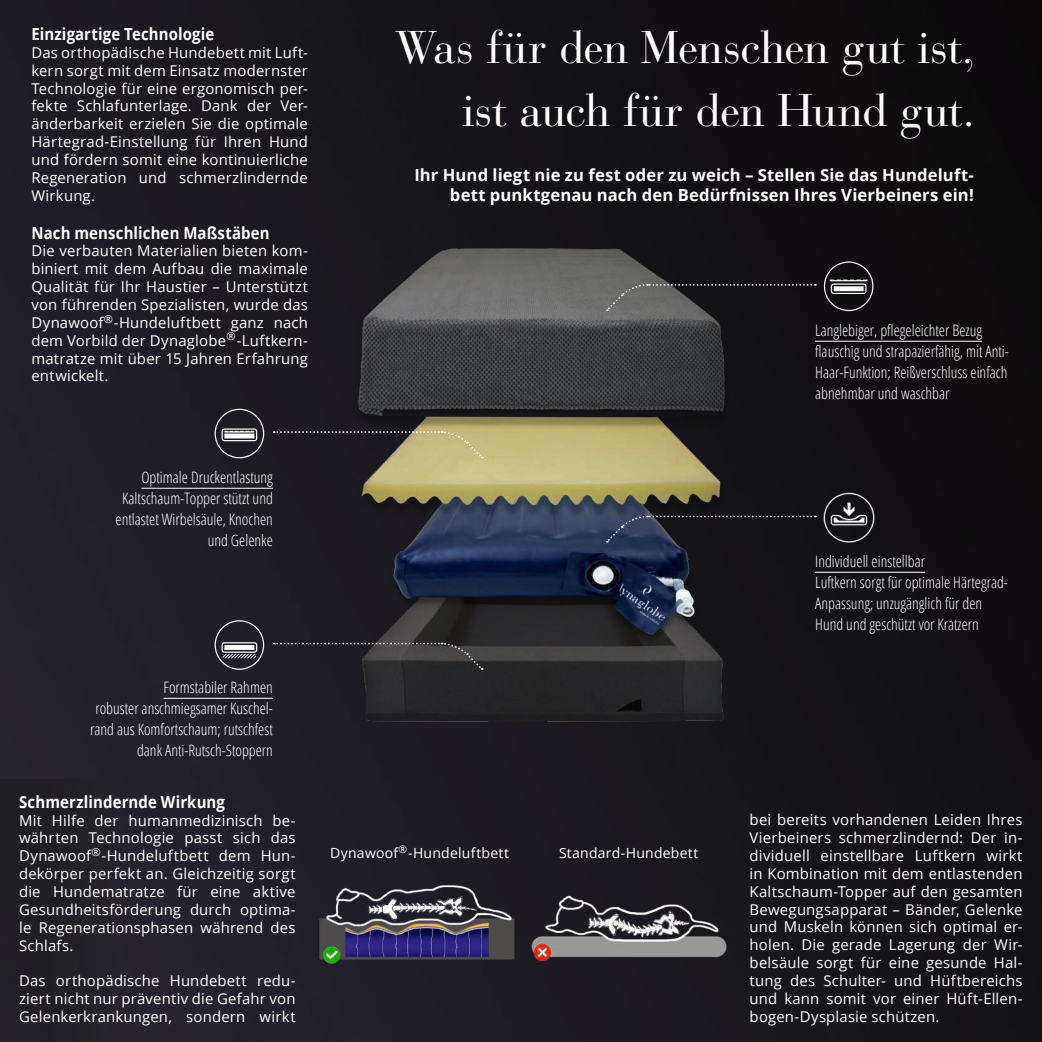
<style>
.page{position:relative;width:1042px;height:1042px;background:#fff}
.page>*{position:absolute;margin:0;border:0;box-sizing:border-box;transform-origin:0 0}
.t1{font:45.5px/63px "Bauer Bodoni Std";letter-spacing:-.015em;color:#fff;text-align:right}
.t2{font:700 16.62px/20.1px "Open Sans";letter-spacing:.01em;color:#fff;text-align:right}
.t3{font:700 16.62px "Open Sans";letter-spacing:.01em;color:#fff;scale:.9 1}
.t4{font:300 condensed 15.75px/21px "Open Sans";color:#fff}
.t5{font:14.88px/17.8px "Open Sans";letter-spacing:.015em;color:#fff;text-align:justify}
.t6{font:14px "Open Sans";letter-spacing:.015em;color:#fff}
</style>
<div class="page">
<img style="left:0;top:0;width:1042px;height:779px">
<div style="left:0;top:779px;width:1042px;height:263px;background:linear-gradient(to right,#26242e,#131215)"></div>
<img style="left:283px;top:172px;width:522px;height:626px">
<svg style="left:215px;top:409px;width:49px;height:49px;background:#4a494e"></svg>
<svg style="left:215px;top:620px;width:49px;height:50px;background:#4c4a51"></svg>
<svg style="left:824px;top:261px;width:49px;height:50px;background:#3e3d3f"></svg>
<img style="left:824px;top:492px;width:50px;height:51px">
<hr style="left:815px;top:572px;width:110px;height:1px;background:#fff">
<hr style="left:141px;top:488px;width:132px;height:1px;background:#fff">
<hr style="left:163px;top:698px;width:110px;height:1px;background:#fff">
<hr style="left:815px;top:341px;width:167px;height:1px;background:#fff">
<svg style="left:274px;top:642px;width:209px;height:28px;background:#333236"></svg>
<svg style="left:274px;top:430px;width:209px;height:29px;background:#625d4a"></svg>
<svg style="left:605px;top:283px;width:211px;height:28px;background:#383739"></svg>
<svg style="left:605px;top:515px;width:211px;height:28px;background:#22242f"></svg>
<img style="left:318px;top:842px;width:198px;height:124px">
<img style="left:529px;top:860px;width:199px;height:124px">
<p class="t3" style="left:31px;top:22px;width:205px">Einzigartige Technologie</p>
<p class="t5" style="left:31px;top:43px;width:278px">Das orthopädische Hundebett mit Luft&shy;kern sorgt mit dem Einsatz modernster Technologie für eine ergonomisch per&shy;fekte Schlafunterlage. Dank der Ver&shy;änderbarkeit erzielen Sie die optimale Härtegrad-Einstellung für Ihren Hund und fördern somit eine kontinuierliche Regeneration und schmerzlindernde Wirkung.</p>
<p class="t3" style="left:31px;top:221px;width:266px">Nach menschlichen Maßstäben</p>
<p class="t5" style="left:31px;top:242px;width:278px">Die verbauten Materialien bieten kom&shy;biniert mit dem Aufbau die maximale Qualität für Ihr Haustier – Unterstützt von führenden Spezialisten, wurde das Dynawoof<sup>®</sup>-Hundeluftbett ganz nach dem Vorbild der Dynaglobe<sup>®</sup>-Luftkern&shy;matratze mit über 15 Jahren Erfahrung entwickelt.</p>
<p class="t1" style="left:395px;top:16px;width:582px">Was für den Menschen gut ist, ist auch für den Hund gut.</p>
<p class="t2" style="left:414px;top:164px;width:561px">Ihr Hund liegt nie zu fest oder zu weich – Stellen Sie das Hundeluft&shy;bett punktgenau nach den Bedürfnissen Ihres Vierbeiners ein!</p>
<p class="t4" style="left:815px;top:319px;width:195px">Langlebiger, pflegeleichter Bezug flauschig und strapazierfähig, mit Anti-Haar-Funktion; Reißverschluss einfach abnehmbar und waschbar</p>
<p class="t4" style="left:115px;top:466px;width:159px;text-align:right">Optimale Druckentlastung<br>Kaltschaum-Topper stützt und entlastet Wirbelsäule, Knochen und Gelenke</p>
<p class="t4" style="left:90px;top:676px;width:184px;text-align:right">Formstabiler Rahmen<br>robuster anschmiegsamer Kuschel&shy;rand aus Komfortschaum; rutschfest dank Anti-Rutsch-Stoppern</p>
<p class="t3" style="left:19px;top:790px;width:230px">Schmerzlindernde Wirkung</p>
<p class="t5" style="left:19px;top:811px;width:278px">Mit Hilfe der humanmedizinisch be&shy;währten Technologie passt sich das Dynawoof<sup>®</sup>-Hundeluftbett dem Hun&shy;dekörper perfekt an. Gleichzeitig sorgt die Hundematratze für eine aktive Gesundheitsförderung durch optima&shy;le Regenerationsphasen während des Schlafs.</p>
<p class="t5" style="left:19px;top:971px;width:278px">Das orthopädische Hundebett redu&shy;ziert nicht nur präventiv die Gefahr von Gelenkerkrankungen, sondern wirkt</p>
<p class="t6" style="left:330px;top:843px;width:181px">Dynawoof<sup>®</sup>-Hundeluftbett</p>
<p class="t6" style="left:559px;top:843px;width:141px">Standard-Hundebett</p>
<p class="t4" style="left:815px;top:550px;width:194px">Individuell einstellbar<br>Luftkern sorgt für optimale Härtegrad-<br>Anpassung; unzugänglich für den<br>Hund und geschützt vor Kratzern</p>
<p class="t5" style="left:749px;top:810px;width:274px">bei bereits vorhandenen Leiden Ihres Vierbeiners schmerzlindernd: Der in&shy;dividuell einstellbare Luftkern wirkt in Kombination mit dem entlastenden Kaltschaum-Topper auf den gesamten Bewegungsapparat – Bänder, Gelenke und Muskeln können sich optimal er&shy;holen. Die gerade Lagerung der Wir&shy;belsäule sorgt für eine gesunde Hal&shy;tung des Schulter- und Hüftbereichs und kann somit vor einer Hüft-Ellen&shy;bogen-Dysplasie schützen.</p>
</div>
